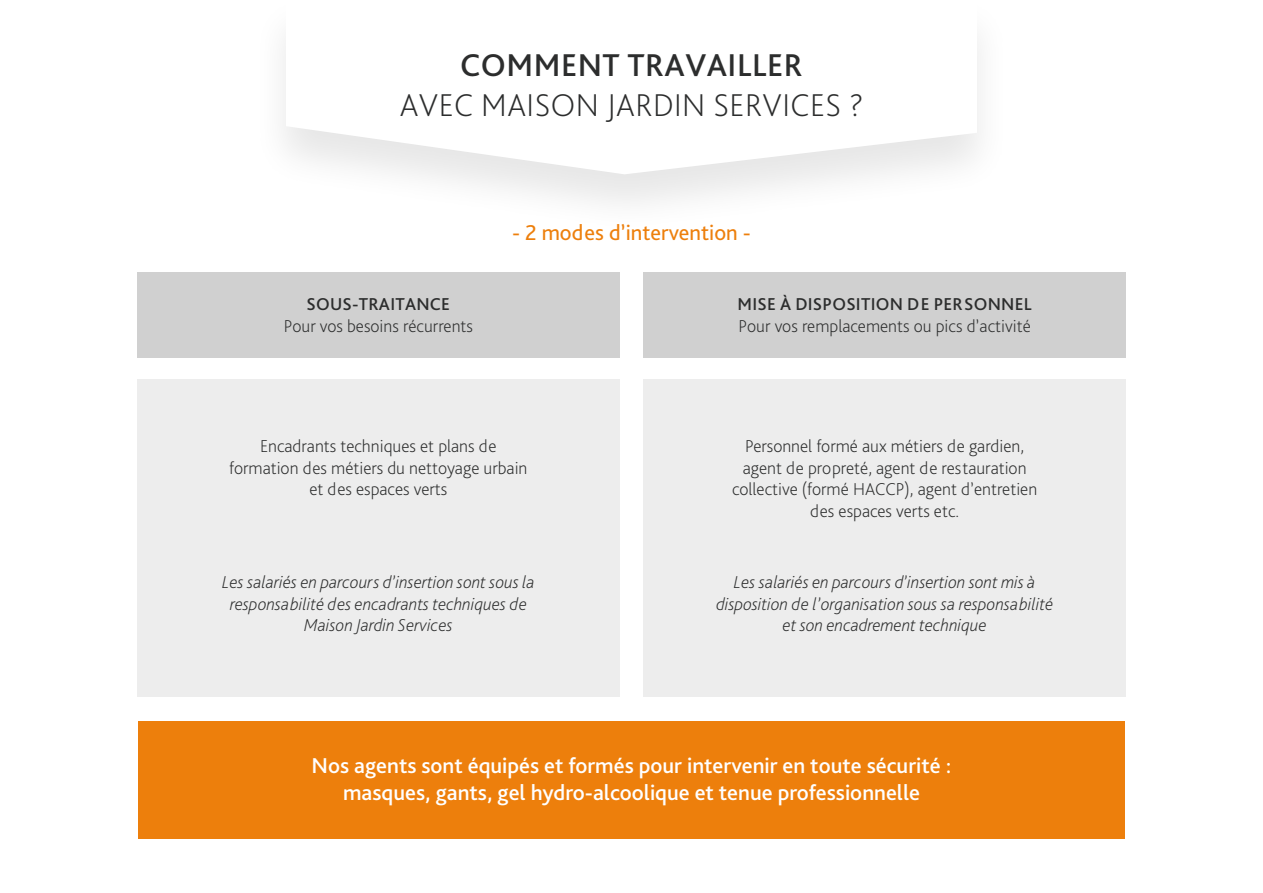
<style>
.page{position:relative;width:1263px;height:893px;background:#fff}
.page>*{position:absolute;margin:0;border:0;box-sizing:border-box;transform-origin:0 0}
.t1{font:200 33px "Bliss Pro";letter-spacing:.015em;color:#2c2d2d}
.t2{font:500 33px "Bliss Pro";letter-spacing:.015em;color:#2c2d2d}
.t3{font:500 22.5px/27px "Bliss Pro";color:#fff;text-align:center}
.t4{font:22.5px "Bliss Pro";color:#ed7f0c}
.t5{font:200 18px/21.6px "Bliss Pro";color:#2c2d2d;text-align:center}
.t6{font:italic 200 18px/21.6px "Bliss Pro";color:#2c2d2d;text-align:center}
.t7{font:500 18px "Bliss Pro";letter-spacing:.015em;color:#2c2d2d}
</style>
<div class="page">
<div style="left:251px;top:0;width:760px;height:234px;background:#000;opacity:.1"></div>
<svg style="left:286px;top:0;width:691px;height:174px"></svg>
<div style="left:137px;top:272px;width:482px;height:86px;background:#d0d0d0"></div>
<div style="left:643px;top:272px;width:483px;height:86px;background:#d0d0d0"></div>
<div style="left:137px;top:379px;width:482px;height:318px;background:#ededed"></div>
<div style="left:643px;top:379px;width:483px;height:318px;background:#ededed"></div>
<div style="left:138px;top:721px;width:987px;height:118px;background:#ed7f0c"></div>
<h1 class="t2" style="left:460px;top:45px;width:344px">COMMENT TRAVAILLER</h1>
<h1 class="t1" style="left:400px;top:84px;width:465px">AVEC MAISON JARDIN SERVICES ?</h1>
<p class="t7" style="left:307px;top:293px;width:145px">SOUS-TRAITANCE</p>
<p class="t5" style="left:284px;top:315px;width:191px">Pour vos besoins récurrents</p>
<p class="t4" style="left:512px;top:218px;width:240px">- 2 modes d’intervention -</p>
<p class="t7" style="left:737px;top:293px;width:296px">MISE À DISPOSITION DE PERSONNEL</p>
<p class="t5" style="left:738px;top:315px;width:294px">Pour vos remplacements ou pics d’activité</p>
<p class="t5" style="left:229px;top:435px;width:300px">Encadrants techniques et plans de formation des métiers du nettoyage urbain et des espaces verts</p>
<p class="t5" style="left:732px;top:435px;width:307px">Personnel formé aux métiers de gardien, agent de propreté, agent de restauration collective (formé HACCP), agent d’entretien des espaces verts etc.</p>
<p class="t6" style="left:222px;top:571px;width:314px">Les salariés en parcours d’insertion sont sous la responsabilité des encadrants techniques de<br>Maison Jardin Services</p>
<p class="t6" style="left:716px;top:571px;width:338px">Les salariés en parcours d’insertion sont mis à disposition de l’organisation sous sa responsabilité et son encadrement technique</p>
<p class="t3" style="left:312px;top:752px;width:641px">Nos agents sont équipés et formés pour intervenir en toute sécurité : masques, gants, gel hydro-alcoolique et tenue professionnelle</p>
</div>
